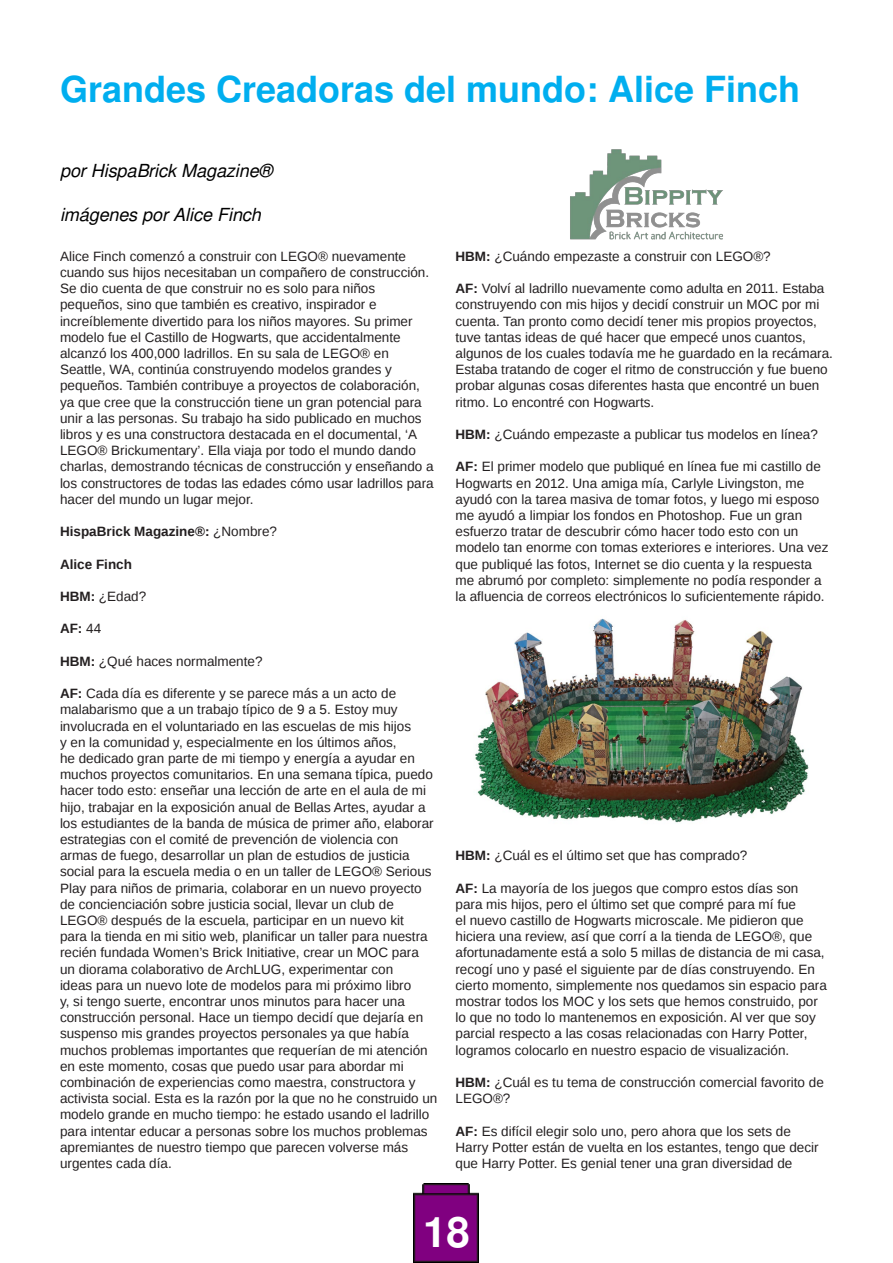
<style>
.page{position:relative;width:893px;height:1263px;background:#fff}
.page>*{position:absolute;margin:0;border:0;box-sizing:border-box;transform-origin:0 0}
.t1{font:700 42px "Free Sans";color:#fff}
.t2{font:700 36px "Free Sans";color:#00aeef}
.t3{font:italic 18px "Free Sans";color:#000}
.t4{font:13.5px/16.2px "Liberation Sans";color:#231f20}
.t5{font:700 13.5px "Liberation Sans";color:#231f20}
.s1{font-weight:400}
.s2{font-weight:700}
</style>
<div class="page">
<img style="left:475px;top:618px;width:334px;height:205px">
<img style="left:570px;top:149px;width:153px;height:91px">
<img style="left:413px;top:1183px;width:66px;height:80px">
<h2 class="t2" style="left:60px;top:60px;width:742px">Grandes Creadoras del mundo: Alice Finch</h2>
<h3 class="t3" style="left:60px;top:159px;width:214px">por HispaBrick Magazine®</h3>
<h3 class="t3" style="left:60px;top:203px;width:202px">imágenes por Alice Finch</h3>
<p class="t4" style="left:60px;top:248px;width:375px">Alice Finch comenzó a construir con LEGO® nuevamente cuando sus hijos necesitaban un compañero de construcción.<br>Se dio cuenta de que construir no es solo para niños pequeños, sino que también es creativo, inspirador e increíblemente divertido para los niños mayores. Su primer modelo fue el Castillo de Hogwarts, que accidentalmente alcanzó los 400,000 ladrillos. En su sala de LEGO® en Seattle, WA, continúa construyendo modelos grandes y pequeños. También contribuye a proyectos de colaboración, ya que cree que la construcción tiene un gran potencial para unir a las personas. Su trabajo ha sido publicado en muchos libros y es una constructora destacada en el documental, ‘A LEGO® Brickumentary’. Ella viaja por todo el mundo dando charlas, demostrando técnicas de construcción y enseñando a los constructores de todas las edades cómo usar ladrillos para hacer del mundo un lugar mejor.</p>
<p class="t5" style="left:60px;top:524px;width:219px">HispaBrick Magazine®: <span class="s1">¿Nombre?</span></p>
<p class="t5" style="left:60px;top:556px;width:74px">Alice Finch</p>
<p class="t4" style="left:60px;top:588px;width:88px"><span class="s2">HBM:</span> ¿Edad?</p>
<p class="t5" style="left:60px;top:621px;width:43px">AF: <span class="s1">44</span></p>
<p class="t4" style="left:60px;top:653px;width:204px"><span class="s2">HBM:</span> ¿Qué haces normalmente?</p>
<p class="t4" style="left:60px;top:685px;width:379px"><span class="s2">AF:</span> Cada día es diferente y se parece más a un acto de malabarismo que a un trabajo típico de 9 a 5. Estoy muy involucrada en el voluntariado en las escuelas de mis hijos<br>y en la comunidad y, especialmente en los últimos años,<br>he dedicado gran parte de mi tiempo y energía a ayudar en muchos proyectos comunitarios. En una semana típica, puedo hacer todo esto: enseñar una lección de arte en el aula de mi hijo, trabajar en la exposición anual de Bellas Artes, ayudar a los estudiantes de la banda de música de primer año, elaborar estrategias con el comité de prevención de violencia con armas de fuego, desarrollar un plan de estudios de justicia social para la escuela media o en un taller de LEGO® Serious Play para niños de primaria, colaborar en un nuevo proyecto de concienciación sobre justicia social, llevar un club de LEGO® después de la escuela, participar en un nuevo kit<br>para la tienda en mi sitio web, planificar un taller para nuestra recién fundada Women’s Brick Initiative, crear un MOC para<br>un diorama colaborativo de ArchLUG, experimentar con<br>ideas para un nuevo lote de modelos para mi próximo libro<br>y, si tengo suerte, encontrar unos minutos para hacer una construcción personal. Hace un tiempo decidí que dejaría en suspenso mis grandes proyectos personales ya que había muchos problemas importantes que requerían de mi atención en este momento, cosas que puedo usar para abordar mi combinación de experiencias como maestra, constructora y activista social. Esta es la razón por la que no he construido un modelo grande en mucho tiempo: he estado usando el ladrillo para intentar educar a personas sobre los muchos problemas apremiantes de nuestro tiempo que parecen volverse más urgentes cada día.</p>
<p class="t4" style="left:455px;top:248px;width:317px"><span class="s2">HBM:</span> ¿Cuándo empezaste a construir con LEGO®?</p>
<p class="t4" style="left:455px;top:280px;width:379px"><span class="s2">AF:</span> Volví al ladrillo nuevamente como adulta en 2011. Estaba construyendo con mis hijos y decidí construir un MOC por mi cuenta. Tan pronto como decidí tener mis propios proyectos, tuve tantas ideas de qué hacer que empecé unos cuantos, algunos de los cuales todavía me he guardado en la recámara.<br>Estaba tratando de coger el ritmo de construcción y fue bueno probar algunas cosas diferentes hasta que encontré un buen ritmo. Lo encontré con Hogwarts.</p>
<p class="t4" style="left:455px;top:426px;width:364px"><span class="s2">HBM:</span> ¿Cuándo empezaste a publicar tus modelos en línea?</p>
<p class="t4" style="left:455px;top:459px;width:374px"><span class="s2">AF:</span> El primer modelo que publiqué en línea fue mi castillo de Hogwarts en 2012. Una amiga mía, Carlyle Livingston, me ayudó con la tarea masiva de tomar fotos, y luego mi esposo me ayudó a limpiar los fondos en Photoshop. Fue un gran esfuerzo tratar de descubrir cómo hacer todo esto con un modelo tan enorme con tomas exteriores e interiores. Una vez que publiqué las fotos, Internet se dio cuenta y la respuesta me abrumó por completo: simplemente no podía responder a la afluencia de correos electrónicos lo suficientemente rápido.</p>
<p class="t4" style="left:455px;top:847px;width:293px"><span class="s2">HBM:</span> ¿Cuál es el último set que has comprado?</p>
<p class="t4" style="left:455px;top:880px;width:373px"><span class="s2">AF:</span> La mayoría de los juegos que compro estos días son para mis hijos, pero el último set que compré para mí fue<br>el nuevo castillo de Hogwarts microscale. Me pidieron que hiciera una review, así que corrí a la tienda de LEGO®, que afortunadamente está a solo 5 millas de distancia de mi casa, recogí uno y pasé el siguiente par de días construyendo. En cierto momento, simplemente nos quedamos sin espacio para mostrar todos los MOC y los sets que hemos construido, por lo que no todo lo mantenemos en exposición. Al ver que soy parcial respecto a las cosas relacionadas con Harry Potter, logramos colocarlo en nuestro espacio de visualización.</p>
<p class="t4" style="left:455px;top:1074px;width:370px"><span class="s2">HBM:</span> ¿Cuál es tu tema de construcción comercial favorito de<br>LEGO®?</p>
<p class="t4" style="left:455px;top:1123px;width:365px"><span class="s2">AF:</span> Es difícil elegir solo uno, pero ahora que los sets de<br>Harry Potter están de vuelta en los estantes, tengo que decir que Harry Potter. Es genial tener una gran diversidad de</p>
<h1 class="t1" style="left:423px;top:1199px;width:48px">18</h1>
</div>
